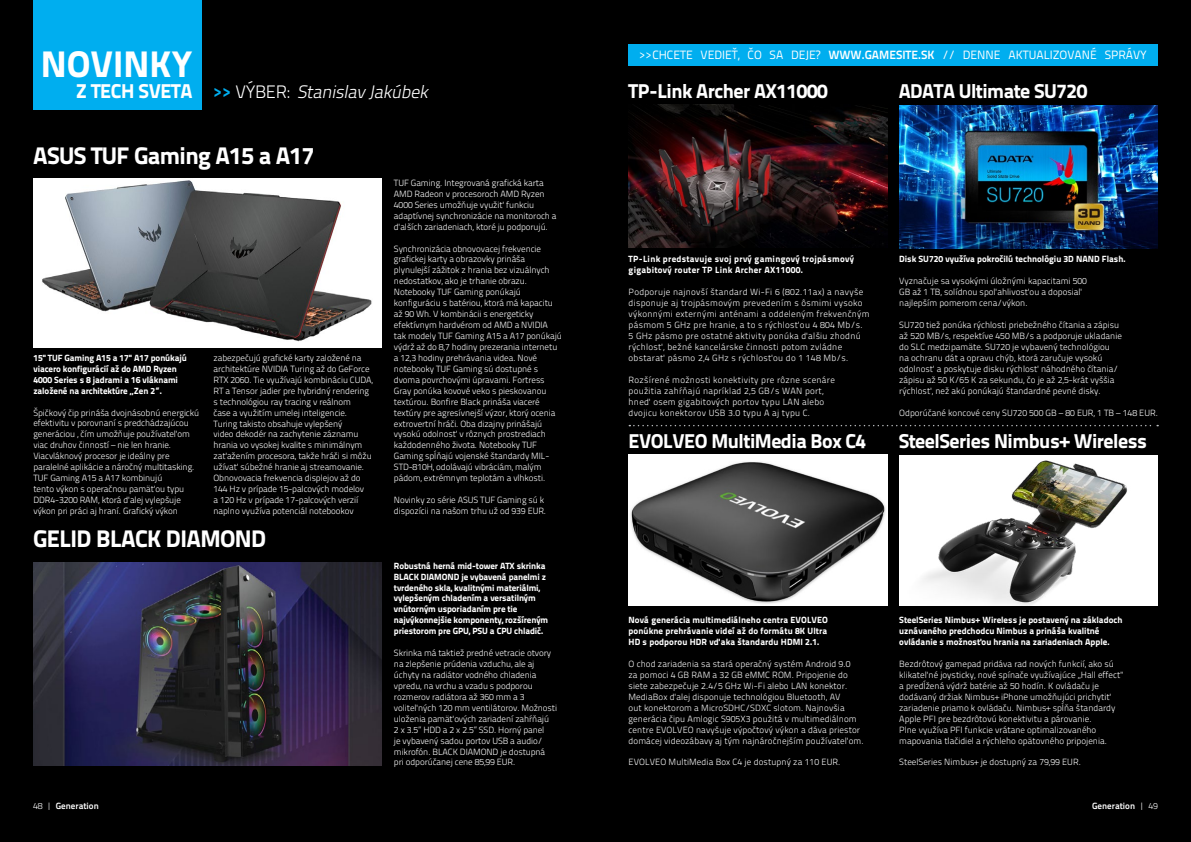
<style>
.page{position:relative;width:1191px;height:842px;background:#000}
.page>*{position:absolute;margin:0;border:0;box-sizing:border-box;transform-origin:0 0}
.t1{font:800 37px "Titillium Text 22 L";color:#fff}
.t2{font:800 24px "Titillium Text 22 L";letter-spacing:-.025em;color:#fff}
.t3{font:800 20px "Titillium Text 22 L";letter-spacing:-.025em;color:#fff}
.t4{font:italic 300 18px "Titillium Text 22 L";color:#fff}
.t5{font:12px "Titillium Text 22 L";color:#fff}
.t6{font:300 9px/10.9px "Titillium Text 22 L";letter-spacing:-.01em;color:#fff}
.t7{font:800 9px/10.9px "Titillium Text 22 L";letter-spacing:-.01em;color:#fff}
.t8{font:300 9px/10.9px "Titillium Text 22 L";letter-spacing:.03em;color:#fff}
.t9{font:300 9px/10.9px "Titillium Text 22 L";letter-spacing:.01em;color:#fff}
.t10{font:800 9px/10.9px "Titillium Text 22 L";letter-spacing:.03em;color:#fff}
.t11{font:700 9px "Titillium Text 22 L";color:#fff}
.s1{font-weight:700;font-style:normal;color:#00aeef}
.s2{font-style:normal}
.s3{font-weight:300}
.s4{font-weight:700}
</style>
<div class="page">
<div style="left:628px;top:44px;width:529px;height:22px;background:#00aeef"></div>
<div style="left:33px;top:0;width:168px;height:109px;background:#00aeef"></div>
<svg style="left:629px;top:425px;width:529px;height:1px"></svg>
<img style="left:628px;top:105px;width:259px;height:143px">
<img style="left:899px;top:106px;width:259px;height:142px">
<img style="left:33px;top:179px;width:349px;height:168px">
<img style="left:33px;top:562px;width:349px;height:203px">
<img style="left:628px;top:455px;width:259px;height:151px">
<img style="left:899px;top:455px;width:259px;height:151px">
<h1 class="t1" style="left:41px;top:35px;width:153px">NOVINKY</h1>
<h3 class="t3" style="left:76px;top:76px;width:118px">Z TECH SVETA</h3>
<h3 class="t4" style="left:213px;top:79px;width:220px"><span class="s1">&gt; &gt;</span> <span class="s2">VÝ B E R :</span> StanislavJakúbek</h3>
<h2 class="t2" style="left:33px;top:137px;width:283px">ASUS TUF Gaming A15 a A17</h2>
<p class="t7" style="left:33px;top:352px;width:155px">15" TUF Gaming A15 a 17" A17 ponúkajú viacero konfigurácií až do AMD Ryzen 4000 Series s 8 jadrami a 16 vláknami založené na architektúre „Zen 2“.</p>
<p class="t6" style="left:33px;top:406px;width:167px">Špičkový čip prináša dvojnásobnú energickú efektivitu v porovnaní s predchádzajúcou generáciou , čím umožňuje používateľom viac druhov činností – nie len hranie.<br>Viacvláknový procesor je ideálny pre paralelné aplikácie a náročný multitasking.<br>TUF Gaming A15 a A17 kombinujú<br>tento výkon s operačnou pamäťou typu DDR4-3200 RAM, ktorá ďalej vylepšuje výkon pri práci aj hraní. Grafický výkon</p>
<p class="t6" style="left:213px;top:352px;width:161px">zabezpečujú grafické karty založené na architektúre NVIDIA Turing až do GeForce RTX 2060. Tie využívajú kombináciu CUDA, RT a Tensor jadier pre hybridný rendering s technológiou ray tracing v reálnom<br>čase a využitím umelej inteligencie.<br>Turing takisto obsahuje vylepšený<br>video dekodér na zachytenie záznamu hrania vo vysokej kvalite s minimálnym zaťažením procesora, takže hráči si môžu užívať súbežné hranie aj streamovanie.<br>Obnovovacia frekvencia displejov až do 144 Hz v prípade 15-palcových modelov<br>a 120 Hz v prípade 17-palcových verzií naplno využíva potenciál notebookov</p>
<h2 class="t2" style="left:33px;top:519px;width:235px">GELID BLACK DIAMOND</h2>
<p class="t11" style="left:33px;top:799px;width:67px"><span class="s3">48 |</span> Generation</p>
<p class="t6" style="left:394px;top:177px;width:164px">TUF Gaming. Integrovaná grafická karta AMD Radeon v procesoroch AMD Ryzen 4000 Series umožňuje využiť funkciu adaptívnej synchronizácie na monitoroch a ďalších zariadeniach, ktoré ju podporujú.</p>
<p class="t6" style="left:394px;top:242px;width:169px">Synchronizácia obnovovacej frekvencie grafickej karty a obrazovky prináša plynulejší zážitok z hrania bez vizuálnych nedostatkov, ako je trhanie obrazu.<br>Notebooky TUF Gaming ponúkajú konfiguráciu s batériou, ktorá má kapacitu až 90 Wh. V kombinácii s energeticky efektívnym hardvérom od AMD a NVIDIA tak modely TUF Gaming A15 a A17 ponúkajú výdrž až do 8,7 hodiny prezerania internetu a 12,3 hodiny prehrávania videa. Nové notebooky TUF Gaming sú dostupné s dvoma povrchovými úpravami. Fortress Gray ponúka kovové veko s pieskovanou textúrou. Bonfire Black prináša viaceré textúry pre agresívnejší výzor, ktorý ocenia extrovertní hráči. Oba dizajny prinášajú vysokú odolnosť v rôznych prostrediach každodenného života. Notebooky TUF Gaming spĺňajú vojenské štandardy MIL-STD-810H, odolávajú vibráciám, malým pádom, extrémnym teplotám a vlhkosti.</p>
<p class="t6" style="left:394px;top:494px;width:154px">Novinky zo série ASUS TUF Gaming sú k dispozícii na našom trhu už od 939 EUR.</p>
<p class="t7" style="left:394px;top:559px;width:156px">Robustná herná mid-tower ATX skrinka BLACK DIAMOND je vybavená panelmi z tvrdeného skla, kvalitnými materiálmi, vylepšeným chladením a versatilným vnútorným usporiadaním pre tie najvýkonnejšie komponenty, rozšíreným priestorom pre GPU, PSU a CPU chladič.</p>
<p class="t6" style="left:394px;top:647px;width:165px">Skrinka má taktiež predné vetracie otvory na zlepšenie prúdenia vzduchu, ale aj úchyty na radiátor vodného chladenia vpredu, na vrchu a vzadu s podporou rozmerov radiátora až 360 mm a 3 voliteľných 120 mm ventilátorov. Možnosti uloženia pamäťových zariadení zahŕňajú<br>2 x 3.5” HDD a 2 x 2.5” SSD. Horný panel<br>je vybavený sadou portov USB a audio/ mikrofón. BLACK DIAMOND je dostupná pri odporúčanej cene 85,99 EUR.</p>
<h3 class="t5" style="left:639px;top:46px;width:509px">&gt;&gt;CHCETE VEDIEŤ, ČO SA DEJE? <span class="s4">WWW.GAMESITE.SK</span> // DENNE AKTUALIZOVANÉ SPRÁVY</h3>
<h3 class="t3" style="left:628px;top:76px;width:201px">TP-Link Archer AX11000</h3>
<h3 class="t3" style="left:898px;top:76px;width:190px">ADATA Ultimate SU720</h3>
<p class="t10" style="left:628px;top:253px;width:227px">TP-Link predstavuje svoj prvý gamingový trojpásmový gigabitový router TP Link Archer AX11000.</p>
<p class="t8" style="left:628px;top:286px;width:243px">Podporuje najnovší štandard Wi-Fi 6 (802.11ax) a navyše disponuje aj trojpásmovým prevedením s ôsmimi vysoko výkonnými externými anténami a oddeleným frekvenčným pásmom 5 GHz pre hranie, a to s rýchlosťou 4 804 Mb/s.<br>5 GHz pásmo pre ostatné aktivity ponúka ďalšiu zhodnú rýchlosť, bežné kancelárske činnosti potom zvládne obstarať pásmo 2,4 GHz s rýchlosťou do 1 148 Mb/s.</p>
<p class="t8" style="left:628px;top:374px;width:208px">Rozšírené možnosti konektivity pre rôzne scenáre použitia zahŕňajú napríklad 2,5 GB/s WAN port, hneď osem gigabitových portov typu LAN alebo dvojicu konektorov USB 3.0 typu A aj typu C.</p>
<h3 class="t3" style="left:628px;top:426px;width:239px">EVOLVEO MultiMedia Box C4</h3>
<p class="t7" style="left:899px;top:253px;width:228px">Disk SU720 využíva pokročilú technológiu 3D NAND Flash.</p>
<p class="t6" style="left:899px;top:275px;width:189px">Vyznačuje sa vysokými úložnými kapacitami 500<br>GB až 1 TB, solídnou spoľahlivosťou a doposiaľ najlepším pomerom cena/výkon.</p>
<p class="t6" style="left:899px;top:319px;width:224px">SU720 tiež ponúka rýchlosti priebežného čítania a zápisu až 520 MB/s, respektíve 450 MB/s a podporuje ukladanie do SLC medzipamäte. SU720 je vybavený technológiou<br>na ochranu dát a opravu chýb, ktorá zaručuje vysokú odolnosť a poskytuje disku rýchlosť náhodného čítania/ zápisu až 50 K/65 K za sekundu, čo je až 2,5-krát vyššia rýchlosť, než akú ponúkajú štandardné pevné disky.</p>
<p class="t6" style="left:899px;top:406px;width:260px">Odporúčané koncové ceny SU720 500 GB – 80 EUR, 1 TB – 148 EUR.</p>
<h3 class="t3" style="left:898px;top:426px;width:250px">SteelSeries Nimbus+ Wireless</h3>
<p class="t7" style="left:628px;top:614px;width:201px;text-align:justify">Nová generácia multimediálneho centra EVOLVEO ponúkne prehrávanie videí až do formátu 8K Ultra HD s podporou HDR vďaka štandardu HDMI 2.1.</p>
<p class="t9" style="left:628px;top:658px;width:237px">O chod zariadenia sa stará operačný systém Android 9.0<br>za pomoci 4 GB RAM a 32 GB eMMC ROM. Pripojenie do siete zabezpečuje 2.4/5 GHz Wi-Fi alebo LAN konektor.<br>MediaBox ďalej disponuje technológiou Bluetooth, AV<br>out konektorom a MicroSDHC/SDXC slotom. Najnovšia generácia čipu Amlogic S905X3 použitá v multimediálnom centre EVOLVEO navyšuje výpočtový výkon a dáva priestor domácej videozábavy aj tým najnáročnejším používateľom.</p>
<p class="t9" style="left:628px;top:756px;width:213px">EVOLVEO MultiMedia Box C4 je dostupný za 110 EUR.</p>
<p class="t7" style="left:899px;top:614px;width:225px">SteelSeries Nimbus+ Wireless je postavený na základoch uznávaného predchodcu Nimbus a prináša kvalitné ovládanie s možnosťou hrania na zariadeniach Apple.</p>
<p class="t6" style="left:899px;top:658px;width:225px">Bezdrôtový gamepad pridáva rad nových funkcií, ako sú klikateľné joysticky, nové spínače využívajúce „Hall effect" a predĺžená výdrž batérie až 50 hodín. K ovládaču je dodávaný držiak Nimbus+ iPhone umožňujúci prichytiť zariadenie priamo k ovládaču. Nimbus+ spĺňa štandardy Apple PFI pre bezdrôtovú konektivitu a párovanie.<br>Plne využíva PFI funkcie vrátane optimalizovaného mapovania tlačidiel a rýchleho opätovného pripojenia.</p>
<p class="t6" style="left:899px;top:756px;width:183px">SteelSeries Nimbus+ je dostupný za 79,99 EUR.</p>
<p class="t11" style="left:1092px;top:799px;width:67px">Generation <span class="s3">| 49</span></p>
</div>
